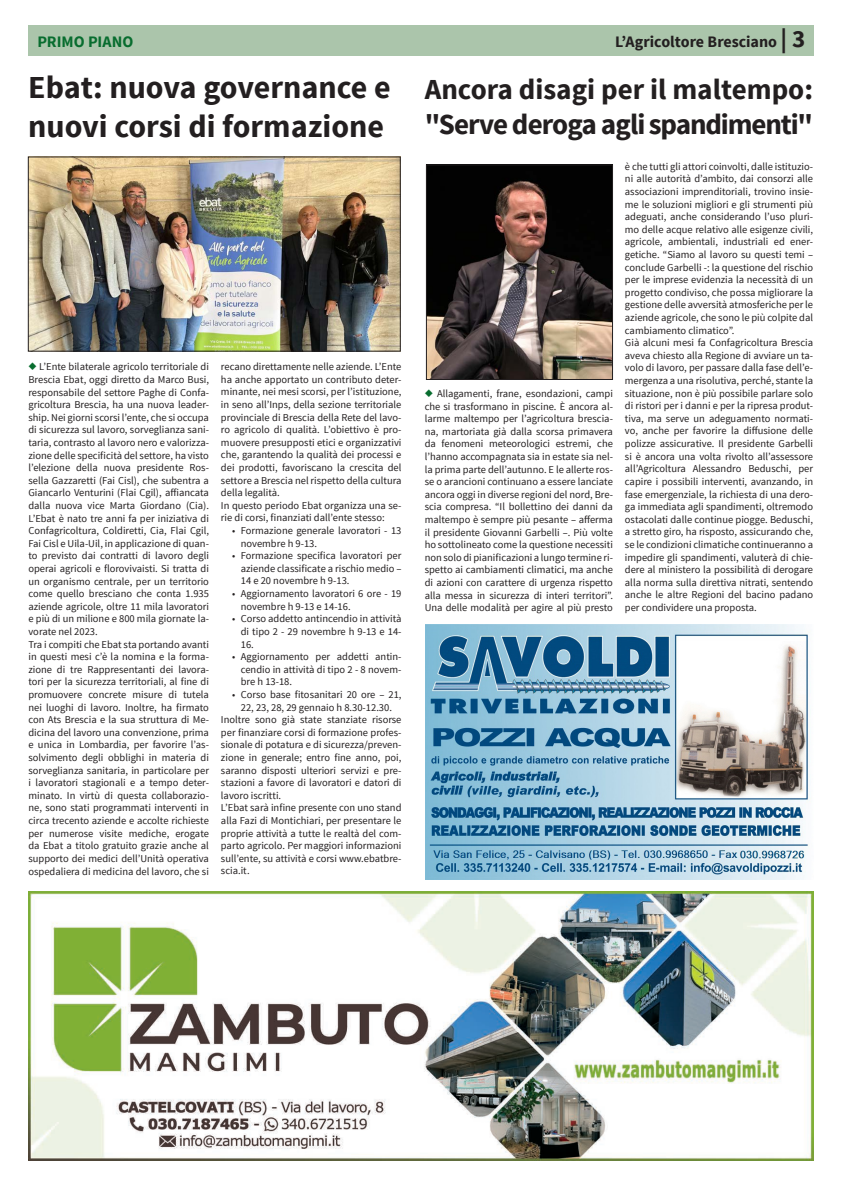
<style>
.page{position:relative;width:842px;height:1191px;background:#fff}
.page>*{position:absolute;margin:0;border:0;box-sizing:border-box;transform-origin:0 0}
.TITOLI_articoli_BIG{font:700 32px/38.4px "Source Sans Pro";color:#231f20}
.TITOLI_articoli_BIG-2{font:700 29px/34.8px "Source Sans Pro";letter-spacing:-.03em;color:#231f20}
.t1{font:700 16px "Source Sans Pro";letter-spacing:-.005em;color:#231f20}
.t2{font:700 16px "Source Sans Pro";letter-spacing:-.005em;color:#086d2f}
.Testo_lungo{font:10.5px/12.6px "Source Sans Pro";color:#231f20;text-align:justify}
.s1{font-size:25px}
.s2{color:#086d2f}
</style>
<div class="page">
<div style="left:29px;top:26px;width:785px;height:30px;background:#abc5ab"></div>
<img style="left:30px;top:158px;width:369px;height:192px">
<div style="left:28px;top:156px;width:373px;height:196px;border:1px solid #231f20"></div>
<img style="left:428px;top:166px;width:183px;height:212px">
<div style="left:426px;top:164px;width:187px;height:216px;border:1px solid #231f20"></div>
<img style="left:28px;top:891px;width:786px;height:269px">
<img style="left:425px;top:624px;width:385px;height:255px">
<p class="t2" style="left:37px;top:32px;width:97px">PRIMO PIANO</p>
<h3 class="t1" style="left:615px;top:32px;width:192px">L’Agricoltore Bresciano <span class="s1">| 3</span></h3>
<h3 class="t2" style="left:37px;top:32px;width:120px">TITOLO RUBRICA</h3>
<p class="TITOLI_articoli_BIG" style="left:28px;top:70px;width:364px">Ebat: nuova governance e nuovi corsi di formazione</p>
<p class="TITOLI_articoli_BIG-2" style="left:425px;top:73px;width:390px">Ancora disagi per il maltempo: "Serve deroga agli spandimenti"</p>
<p class="Testo_lungo" style="left:28px;top:361px;width:182px"><span class="s2">◆</span> L’Ente bilaterale agricolo territoriale di Brescia Ebat, oggi diretto da Marco Busi, responsabile del settore Paghe di Confa&shy;gricoltura Brescia, ha una nuova leader&shy;ship. Nei giorni scorsi l’ente, che si occupa di sicurezza sul lavoro, sorveglianza sani&shy;taria, contrasto al lavoro nero e valorizza&shy;zione delle specificità del settore, ha visto l’elezione della nuova presidente Ros&shy;sella Gazzaretti (Fai Cisl), che subentra a Giancarlo Venturini (Flai Cgil), affiancata dalla nuova vice Marta Giordano (Cia).<br>L’Ebat è nato tre anni fa per iniziativa di Confagricoltura, Coldiretti, Cia, Flai Cgil, Fai Cisl e Uila-Uil, in applicazione di quan&shy;to previsto dai contratti di lavoro degli operai agricoli e florovivaisti. Si tratta di un organismo centrale, per un territorio come quello bresciano che conta 1.935 aziende agricole, oltre 11 mila lavoratori e più di un milione e 800 mila giornate la&shy;vorate nel 2023.</p>
<p class="Testo_lungo" style="left:28px;top:638px;width:182px">Tra i compiti che Ebat sta portando avanti in questi mesi c’è la nomina e la forma&shy;zione di tre Rappresentanti dei lavora&shy;tori per la sicurezza territoriali, al fine di promuovere concrete misure di tutela nei luoghi di lavoro. Inoltre, ha firmato con Ats Brescia e la sua struttura di Me&shy;dicina del lavoro una convenzione, prima e unica in Lombardia, per favorire l’as&shy;solvimento degli obblighi in materia di sorveglianza sanitaria, in particolare per i lavoratori stagionali e a tempo deter&shy;minato. In virtù di questa collaborazio&shy;ne, sono stati programmati interventi in circa trecento aziende e accolte richieste per numerose visite mediche, erogate da Ebat a titolo gratuito grazie anche al supporto dei medici dell’Unità operativa ospedaliera di medicina del lavoro, che si</p>
<p class="Testo_lungo" style="left:221px;top:360px;width:182px">recano direttamente nelle aziende. L’Ente ha anche apportato un contributo deter&shy;minante, nei mesi scorsi, per l’istituzione, in seno all’Inps, della sezione territoriale provinciale di Brescia della Rete del lavo&shy;ro agricolo di qualità. L’obiettivo è pro&shy;muovere presupposti etici e organizzativi che, garantendo la qualità dei processi e dei prodotti, favoriscano la crescita del settore a Brescia nel rispetto della cultura della legalità.</p>
<p class="Testo_lungo" style="left:221px;top:499px;width:182px">In questo periodo Ebat organizza una se&shy;rie di corsi, finanziati dall’ente stesso:</p>
<p class="Testo_lungo" style="left:241px;top:524px;width:162px;text-indent:-9px">• Formazione generale lavoratori - 13 novembre h 9-13.</p>
<p class="Testo_lungo" style="left:241px;top:549px;width:162px;text-indent:-9px">• Formazione specifica lavoratori per aziende classificate a rischio medio – 14 e 20 novembre h 9-13.</p>
<p class="Testo_lungo" style="left:241px;top:587px;width:162px;text-indent:-9px">• Aggiornamento lavoratori 6 ore - 19 novembre h 9-13 e 14-16.</p>
<p class="Testo_lungo" style="left:241px;top:612px;width:162px;text-indent:-9px">• Corso addetto antincendio in attività di tipo 2 - 29 novembre h 9-13 e 14- 16.</p>
<p class="Testo_lungo" style="left:241px;top:650px;width:162px;text-indent:-9px">• Aggiornamento per addetti antin&shy;cendio in attività di tipo 2 - 8 novem&shy;bre h 13-18.</p>
<p class="Testo_lungo" style="left:232px;top:688px;width:171px;text-align:center">• Corso base fitosanitari 20 ore – 21,<br>22, 23, 28, 29 gennaio h 8.30-12.30.</p>
<p class="Testo_lungo" style="left:221px;top:713px;width:182px">Inoltre sono già state stanziate risorse per finanziare corsi di formazione profes&shy;sionale di potatura e di sicurezza/preven&shy;zione in generale; entro fine anno, poi, saranno disposti ulteriori servizi e pre&shy;stazioni a favore di lavoratori e datori di lavoro iscritti.</p>
<p class="Testo_lungo" style="left:221px;top:801px;width:182px">L’Ebat sarà infine presente con uno stand alla Fazi di Montichiari, per presentare le proprie attività a tutte le realtà del com&shy;parto agricolo. Per maggiori informazioni sull’ente, su attività e corsi www.ebatbre&shy;scia.it.</p>
<p class="Testo_lungo" style="left:425px;top:387px;width:190px"><span class="s2">◆</span> Allagamenti, frane, esondazioni, campi che si trasformano in piscine. È ancora al&shy;larme maltempo per l’agricoltura brescia&shy;na, martoriata già dalla scorsa primavera da fenomeni meteorologici estremi, che l’hanno accompagnata sia in estate sia nel&shy;la prima parte dell’autunno. E le allerte ros&shy;se o arancioni continuano a essere lanciate ancora oggi in diverse regioni del nord, Bre&shy;scia compresa. “Il bollettino dei danni da maltempo è sempre più pesante – afferma il presidente Giovanni Garbelli –. Più volte ho sottolineato come la questione necessiti non solo di pianificazioni a lungo termine ri&shy;spetto ai cambiamenti climatici, ma anche di azioni con carattere di urgenza rispetto alla messa in sicurezza di interi territori”.<br>Una delle modalità per agire al più presto</p>
<p class="Testo_lungo" style="left:625px;top:160px;width:190px">è che tutti gli attori coinvolti, dalle istituzio&shy;ni alle autorità d’ambito, dai consorzi alle associazioni imprenditoriali, trovino insie&shy;me le soluzioni migliori e gli strumenti più adeguati, anche considerando l’uso pluri&shy;mo delle acque relativo alle esigenze civili, agricole, ambientali, industriali ed ener&shy;getiche. “Siamo al lavoro su questi temi – conclude Garbelli -: la questione del rischio per le imprese evidenzia la necessità di un progetto condiviso, che possa migliorare la gestione delle avversità atmosferiche per le aziende agricole, che sono le più colpite dal cambiamento climatico”.</p>
<p class="Testo_lungo" style="left:625px;top:337px;width:190px">Già alcuni mesi fa Confagricoltura Brescia aveva chiesto alla Regione di avviare un ta&shy;volo di lavoro, per passare dalla fase dell’e&shy;mergenza a una risolutiva, perché, stante la situazione, non è più possibile parlare solo di ristori per i danni e per la ripresa produt&shy;tiva, ma serve un adeguamento normati&shy;vo, anche per favorire la diffusione delle polizze assicurative. Il presidente Garbelli si è ancora una volta rivolto all’assessore all’Agricoltura Alessandro Beduschi, per capire i possibili interventi, avanzando, in fase emergenziale, la richiesta di una dero&shy;ga immediata agli spandimenti, oltremodo ostacolati dalle continue piogge. Beduschi, a stretto giro, ha risposto, assicurando che, se le condizioni climatiche continueranno a impedire gli spandimenti, valuterà di chie&shy;dere al ministero la possibilità di derogare alla norma sulla direttiva nitrati, sentendo anche le altre Regioni del bacino padano per condividere una proposta.</p>
</div>
